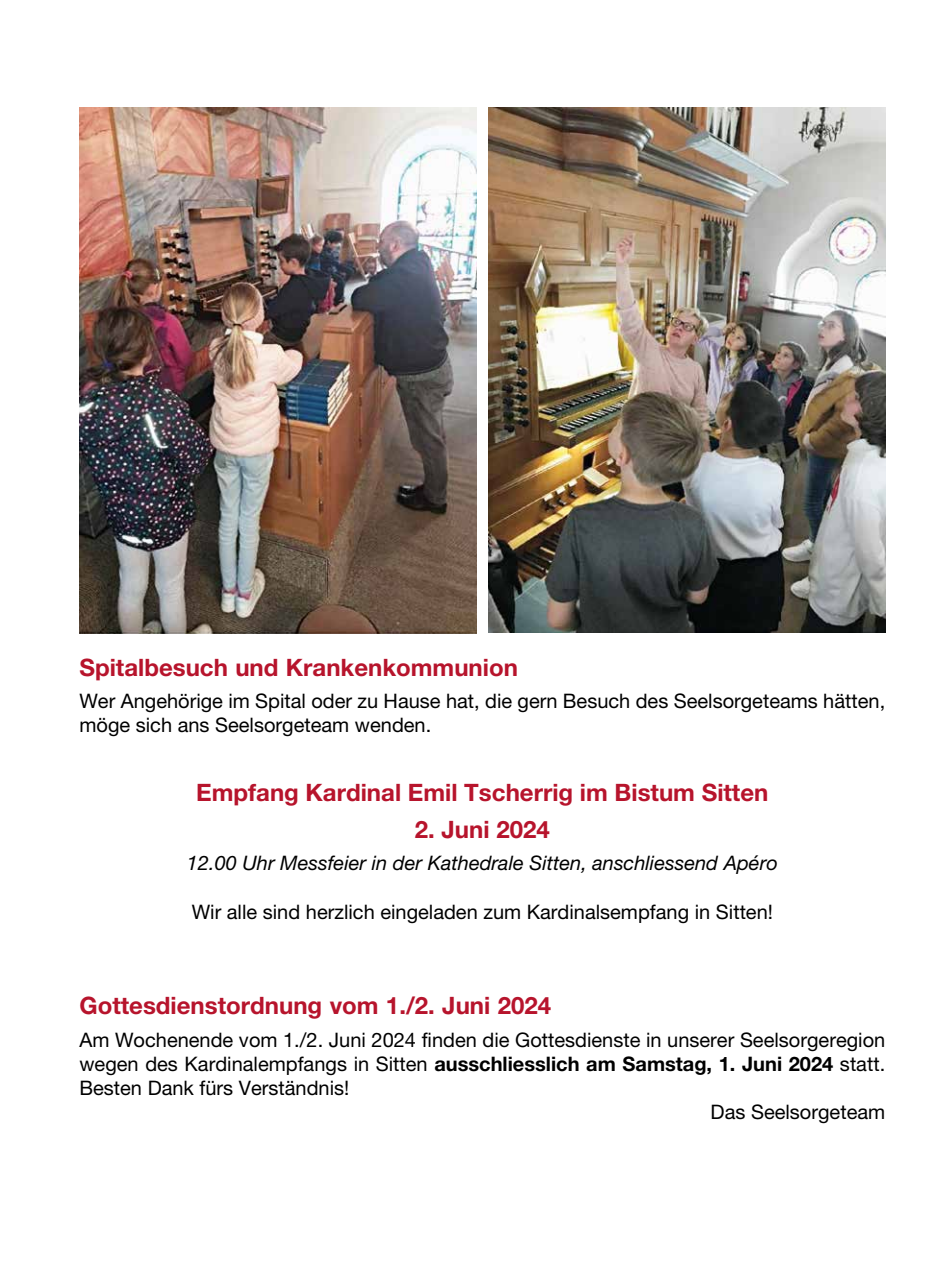
<style>
.page{position:relative;width:942px;height:1276px;background:#fff}
.page>*{position:absolute;margin:0;border:0;box-sizing:border-box;transform-origin:0 0}
.t1{font:700 24px "Helvetica Neue LT Pro";color:#b7142c}
.t2{font:20px/24px "Helvetica Neue LT Pro";color:#000}
.t3{font:italic 20px "Helvetica Neue LT Pro";color:#000}
.s1{font-weight:700}
</style>
<div class="page">
<img style="left:79px;top:108px;width:397px;height:525px">
<img style="left:488px;top:108px;width:396px;height:524px">
<p class="t1" style="left:79px;top:652px;width:440px">Spitalbesuch und Krankenkommunion</p>
<p class="t2" style="left:79px;top:689px;width:807px">Wer Angehörige im Spital oder zu Hause hat, die gern Besuch des Seelsorgeteams hätten, möge sich ans Seelsorgeteam wenden.</p>
<p class="t1" style="left:196px;top:778px;width:573px">Empfang Kardinal Emil Tscherrig im Bistum Sitten</p>
<p class="t1" style="left:415px;top:814px;width:136px">2. Juni 2024</p>
<p class="t3" style="left:187px;top:851px;width:592px">12.00 Uhr Messfeier in der Kathedrale Sitten, anschliessend Apéro</p>
<p class="t2" style="left:192px;top:899px;width:582px">Wir alle sind herzlich eingeladen zum Kardinalsempfang in Sitten!</p>
<p class="t1" style="left:79px;top:991px;width:473px">Gottesdienstordnung vom 1./2. Juni 2024</p>
<p class="t2" style="left:79px;top:1027px;width:807px">Am Wochenende vom 1./2. Juni 2024 finden die Gottesdienste in unserer Seelsorgeregion</p>
<p class="t2" style="left:79px;top:1051px;width:807px">wegen des Kardinalempfangs in Sitten <span class="s1">ausschliesslich am Samstag, 1. Juni 2024</span> statt.</p>
<p class="t2" style="left:79px;top:1075px;width:271px">Besten Dank fürs Verständnis!</p>
<p class="t2" style="left:710px;top:1100px;width:176px">Das Seelsorgeteam</p>
</div>
